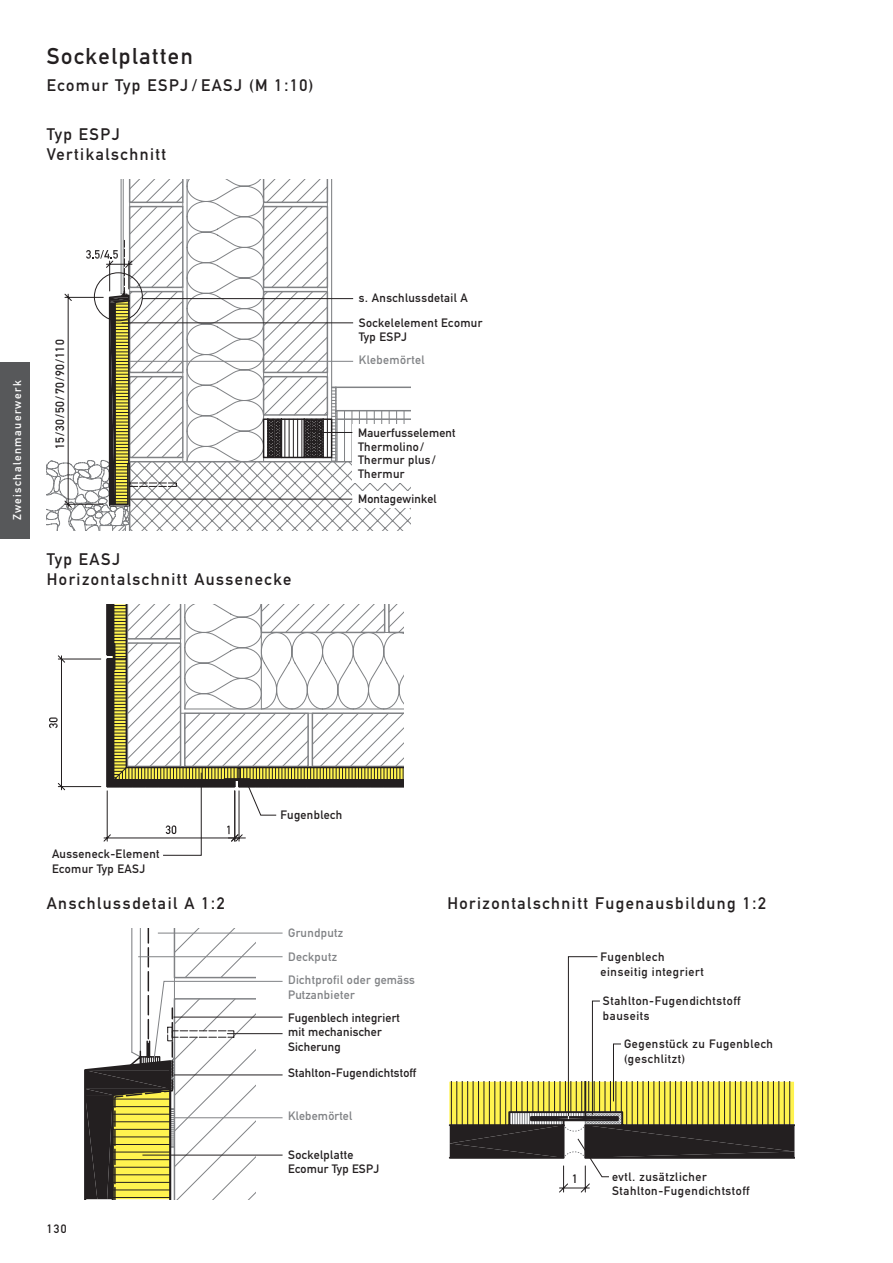
<style>
.page{position:relative;width:893px;height:1263px;background:#fff}
.page>*{position:absolute;margin:0;border:0;box-sizing:border-box;transform-origin:0 0}
.t1{font:22.5px "Stahlton DIN";letter-spacing:.07em;color:#231f20}
.t2{font:16.5px/19.8px "Stahlton DIN";letter-spacing:.09em;color:#231f20}
.t3{font:12px/14.4px "Stahlton DIN";letter-spacing:.03em;color:#231f20}
.t4{font:12px/14.4px "Stahlton DIN";letter-spacing:.05em;color:#231f20}
.t5{font:12px/14.4px "Stahlton DIN";letter-spacing:.03em;color:#808285}
.t6{font:11.25px "Stahlton DIN";letter-spacing:.12em;color:#fff}
</style>
<div class="page">
<div style="left:0;top:362px;width:30px;height:177px;background:#57585a"></div>
<hr style="left:441px;top:411px;width:1px;height:51px;background:#808285">
<hr style="left:434px;top:411px;width:1px;height:51px;background:#808285">
<hr style="left:426px;top:411px;width:1px;height:51px;background:#808285">
<hr style="left:419px;top:411px;width:1px;height:51px;background:#808285">
<hr style="left:411px;top:411px;width:1px;height:51px;background:#808285">
<svg style="left:47px;top:179px;width:363px;height:351px"></svg>
<hr style="left:113px;top:1250px;width:57px;height:1px;background:#231f20">
<hr style="left:113px;top:1243px;width:57px;height:1px;background:#231f20">
<hr style="left:113px;top:1235px;width:57px;height:1px;background:#231f20">
<hr style="left:113px;top:1227px;width:57px;height:1px;background:#231f20">
<hr style="left:113px;top:1220px;width:57px;height:1px;background:#231f20">
<hr style="left:113px;top:1212px;width:57px;height:1px;background:#231f20">
<hr style="left:113px;top:1205px;width:57px;height:1px;background:#231f20">
<div style="left:53px;top:333px;width:13px;height:123px;background:#fff"></div>
<hr style="left:130px;top:361px;width:223px;height:1px;background:#808285">
<hr style="left:122px;top:323px;width:231px;height:1px;background:#231f20">
<div style="left:353px;top:491px;width:119px;height:17px;background:#fff"></div>
<hr style="left:130px;top:499px;width:222px;height:1px;background:#231f20">
<svg style="left:49px;top:604px;width:355px;height:252px"></svg>
<svg style="left:448px;top:956px;width:346px;height:237px"></svg>
<div style="left:353px;top:424px;width:119px;height:59px;background:#fff"></div>
<hr style="left:316px;top:432px;width:36px;height:1px;background:#231f20">
<svg style="left:84px;top:928px;width:199px;height:271px"></svg>
<hr style="left:138px;top:956px;width:145px;height:1px;background:#808285">
<hr style="left:142px;top:1155px;width:141px;height:1px;background:#231f20">
<hr style="left:158px;top:933px;width:125px;height:1px;background:#808285">
<hr style="left:142px;top:298px;width:211px;height:1px;background:#231f20">
<div style="left:94px;top:272px;width:49px;height:49px;border:1px solid #231f20;border-radius:50%"></div>
<hr style="left:173px;top:1074px;width:110px;height:1px;background:#231f20">
<hr style="left:173px;top:1017px;width:110px;height:1px;background:#231f20">
<hr style="left:173px;top:1117px;width:110px;height:1px;background:#808285">
<hr style="left:227px;top:1033px;width:56px;height:1px;background:#231f20">
<h1 class="t1" style="left:47px;top:43px;width:148px">Sockelplatten</h1>
<h2 class="t2" style="left:47px;top:75px;width:268px">Ecomur Typ ESPJ / EASJ (M 1:10)</h2>
<h2 class="t2" style="left:47px;top:124px;width:121px">Typ ESPJ<br>Vertikalschnitt</h2>
<p class="t6" style="left:11px;top:520px;width:141px;rotate:-90deg">Zweischalenmauerwerk</p>
<p class="t3" style="left:53px;top:449px;width:111px;rotate:-90deg">15 / 30 / 50 / 70 / 90 / 110</p>
<h2 class="t2" style="left:47px;top:550px;width:246px">Typ EASJ<br>Horizontalschnitt Aussenecke</h2>
<p class="t3" style="left:359px;top:291px;width:110px">s. Anschlussdetail A</p>
<p class="t3" style="left:359px;top:316px;width:125px">Sockelelement Ecomur<br>Typ ESPJ</p>
<p class="t5" style="left:359px;top:353px;width:67px">Klebemörtel</p>
<p class="t3" style="left:358px;top:426px;width:99px;line-height:13.5px">Mauerfusselement<br>Thermolino /<br>Thermur plus /<br>Thermur</p>
<p class="t3" style="left:358px;top:492px;width:80px">Montagewinkel</p>
<p class="t3" style="left:52px;top:847px;width:109px">Ausseneck-Element<br>Ecomur Typ EASJ</p>
<h2 class="t2" style="left:47px;top:894px;width:179px">Anschlussdetail A 1:2</h2>
<p class="t3" style="left:47px;top:1222px;width:21px">130</p>
<p class="t3" style="left:280px;top:808px;width:63px">Fugenblech</p>
<p class="t5" style="left:288px;top:925px;width:57px">Grundputz</p>
<p class="t5" style="left:288px;top:949px;width:50px">Deckputz</p>
<p class="t5" style="left:288px;top:973px;width:128px">Dichtprofil oder gemäss<br>Putzanbieter</p>
<p class="t3" style="left:288px;top:1010px;width:113px">Fugenblech integriert mit mechanischer<br>Sicherung</p>
<p class="t3" style="left:288px;top:1066px;width:130px">Stahlton-Fugendichtstoff</p>
<p class="t5" style="left:288px;top:1109px;width:66px">Klebemörtel</p>
<p class="t3" style="left:288px;top:1148px;width:93px;line-height:13.5px">Sockelplatte<br>Ecomur Typ ESPJ</p>
<h2 class="t2" style="left:447px;top:894px;width:320px">Horizontalschnitt Fugenausbildung 1:2</h2>
<p class="t4" style="left:601px;top:950px;width:105px">Fugenblech einseitig integriert</p>
<p class="t4" style="left:603px;top:994px;width:139px">Stahlton-Fugendichtstoff bauseits</p>
<p class="t4" style="left:624px;top:1037px;width:151px">Gegenstück zu Fugenblech (geschlitzt)</p>
<p class="t3" style="left:572px;top:1172px;width:7px">1</p>
<p class="t4" style="left:612px;top:1169px;width:139px">evtl. zusätzlicher<br>Stahlton-Fugendichtstoff</p>
</div>
